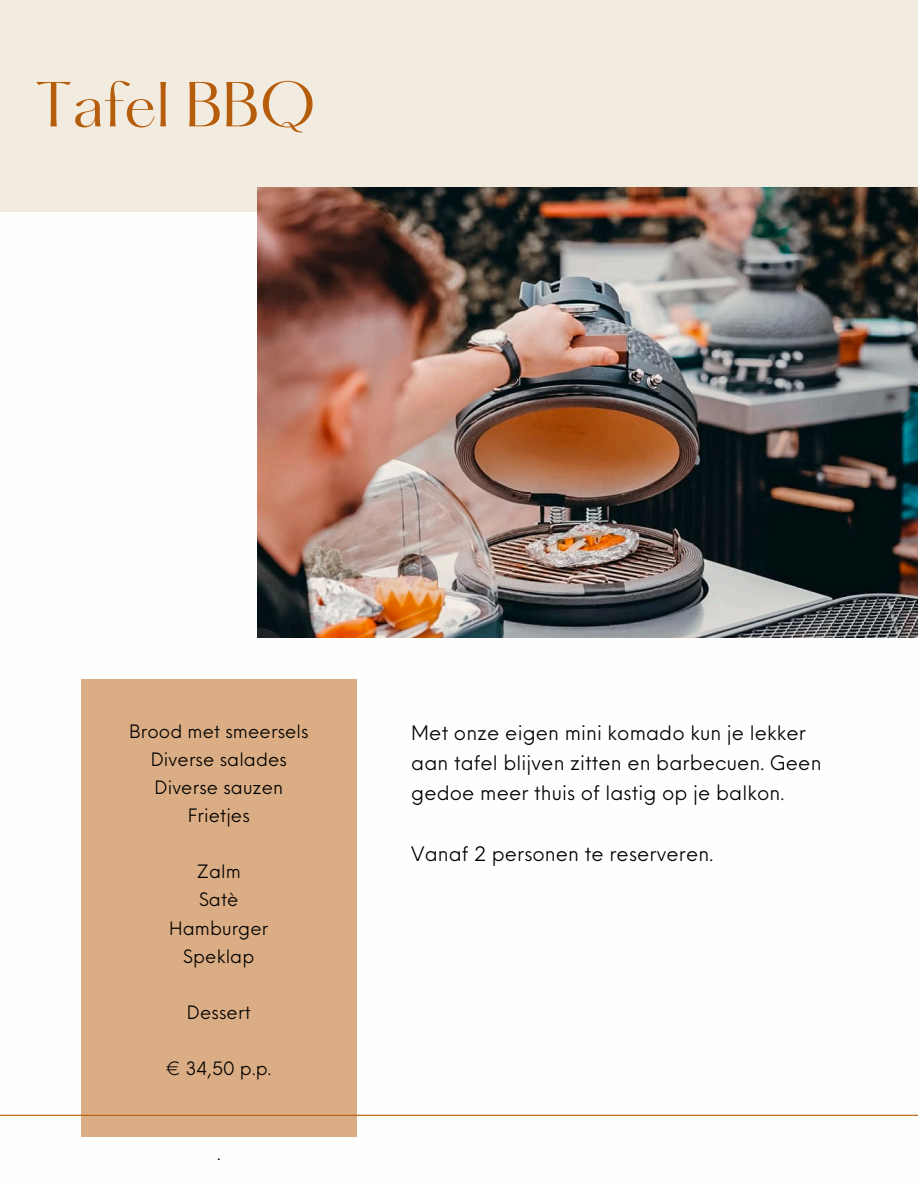
<style>
.page{position:relative;width:918px;height:1188px;background:#fff}
.page>*{position:absolute;margin:0;border:0;box-sizing:border-box;transform-origin:0 0}
.t1{font:55.5px "Hatton";color:#b65d0b}
.t2{font:19.5px/30.3px "Neue Einstellung";letter-spacing:.005em;color:#000}
.t3{font:18px "Neue Einstellung";letter-spacing:.005em;color:#000}
</style>
<div class="page">
<div style="left:0;top:0;width:918px;height:212px;background:#f2ebdf"></div>
<img style="left:257px;top:187px;width:661px;height:450px">
<hr style="left:0;top:1115px;width:918px;height:1px;background:#b65d0b">
<div style="left:81px;top:680px;width:276px;height:457px;background:#daad84"></div>
<h1 class="t1" style="left:35px;top:79px;width:282px">Tafel BBQ</h1>
<p class="t3" style="left:129px;top:715px;width:181px">Brood met smeersels</p>
<p class="t3" style="left:151px;top:743px;width:138px">Diverse salades</p>
<p class="t3" style="left:154px;top:771px;width:130px">Diverse sauzen</p>
<p class="t3" style="left:188px;top:799px;width:63px">Frietjes</p>
<p class="t3" style="left:197px;top:856px;width:46px">Zalm</p>
<p class="t3" style="left:199px;top:884px;width:41px">Satè</p>
<p class="t3" style="left:169px;top:912px;width:101px">Hamburger</p>
<p class="t3" style="left:183px;top:940px;width:73px">Speklap</p>
<p class="t3" style="left:187px;top:996px;width:65px">Dessert</p>
<p class="t3" style="left:166px;top:1053px;width:106px">€ 34,50 p.p.</p>
<p class="t3" style="left:217px;top:1137px;width:5px">.</p>
<p class="t2" style="left:411px;top:715px;width:412px">Met onze eigen mini komado kun je lekker aan tafel blijven zitten en barbecuen. Geen gedoe meer thuis of lastig op je balkon.</p>
<p class="t2" style="left:411px;top:837px;width:303px">Vanaf 2 personen te reserveren.</p>
</div>
